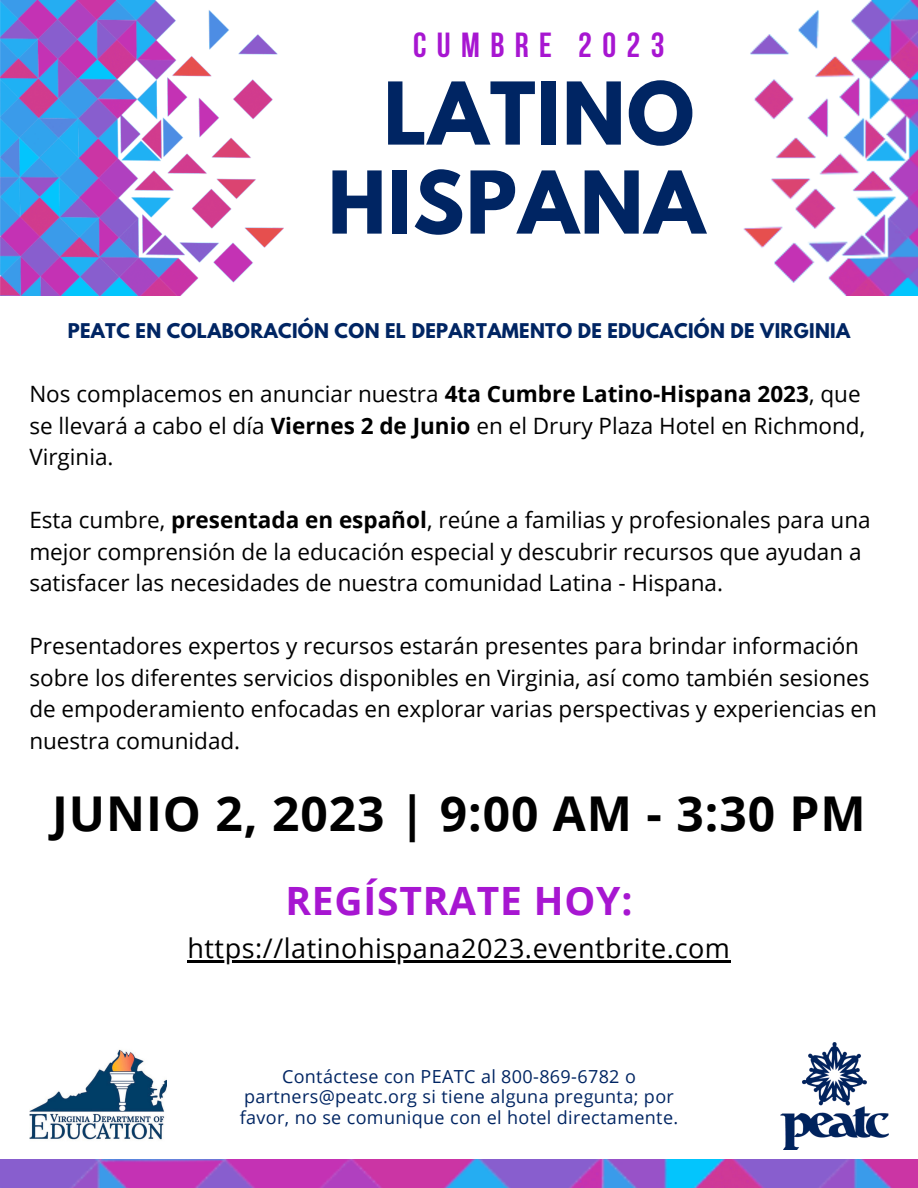
<style>
.page{position:relative;width:918px;height:1188px;background:#fff}
.page>*{position:absolute;margin:0;border:0;box-sizing:border-box;transform-origin:0 0}
.t1{font:700 76.65px/88.9px "League Spartan";letter-spacing:.02em;color:#002563;text-align:center}
.t2{font:700 48px "Open Sans";letter-spacing:.02em;color:#000}
.t3{font:700 39px "Open Sans";letter-spacing:.02em;color:#a716d1}
.t4{font:700 34.8px "Bebas Neue";letter-spacing:.3em;color:#a716d1}
.t5{font:27px "Open Sans";letter-spacing:.02em;color:#000}
.t6{font:22.5px/31.5px "Open Sans";color:#000}
.t7{font:18px/20.2px "Open Sans";letter-spacing:.02em;color:#002563;text-align:center}
.t8{font:700 18px "League Spartan";letter-spacing:.02em;color:#002563}
.s1{font-weight:700}
</style>
<div class="page">
<img style="left:0;top:1160px;width:918px;height:28px">
<hr style="left:187px;top:960px;width:544px;height:2px;background:#000">
<img style="left:0;top:0;width:284px;height:296px">
<img style="left:743px;top:0;width:175px;height:296px">
<img style="left:29px;top:1049px;width:138px;height:91px">
<img style="left:781px;top:1043px;width:108px;height:107px">
<h1 class="t4" style="left:413px;top:31px;width:253px">CUMBRE 2023</h1>
<h1 class="t1" style="left:328px;top:79px;width:379px">LATINO<br>HISPANA</h1>
<h2 class="t8" style="left:68px;top:322px;width:784px">PEATC EN COLABORACIÓN CON EL DEPARTAMENTO DE EDUCACIÓN DE VIRGINIA</h2>
<p class="t6" style="left:29px;top:378px;width:837px">Nos complacemos en anunciar nuestra <span class="s1">4ta Cumbre Latino-Hispana 2023</span>, que se llevará a cabo el día <span class="s1">Viernes 2 de Junio</span> en el Drury Plaza Hotel en Richmond,<br>Virginia.</p>
<p class="t6" style="left:29px;top:504px;width:843px">Esta cumbre, <span class="s1">presentada en español</span>, reúne a familias y profesionales para una mejor comprensión de la educación especial y descubrir recursos que ayudan a satisfacer las necesidades de nuestra comunidad Latina - Hispana.</p>
<p class="t6" style="left:29px;top:630px;width:849px">Presentadores expertos y recursos estarán presentes para brindar información sobre los diferentes servicios disponibles en Virginia, así como también sesiones de empoderamiento enfocadas en explorar varias perspectivas y experiencias en nuestra comunidad.</p>
<p class="t2" style="left:52px;top:780px;width:815px">JUNIO 2, 2023 | 9:00 AM - 3:30 PM</p>
<p class="t3" style="left:285px;top:873px;width:349px">REGÍSTRATE HOY:</p>
<p class="t5" style="left:187px;top:929px;width:544px">https://latinohispana2023.eventbrite.com</p>
<p class="t7" style="left:240px;top:1066px;width:440px">Contáctese con PEATC al 800-869-6782 o partners@peatc.org si tiene alguna pregunta; por favor, no se comunique con el hotel directamente.</p>
</div>
